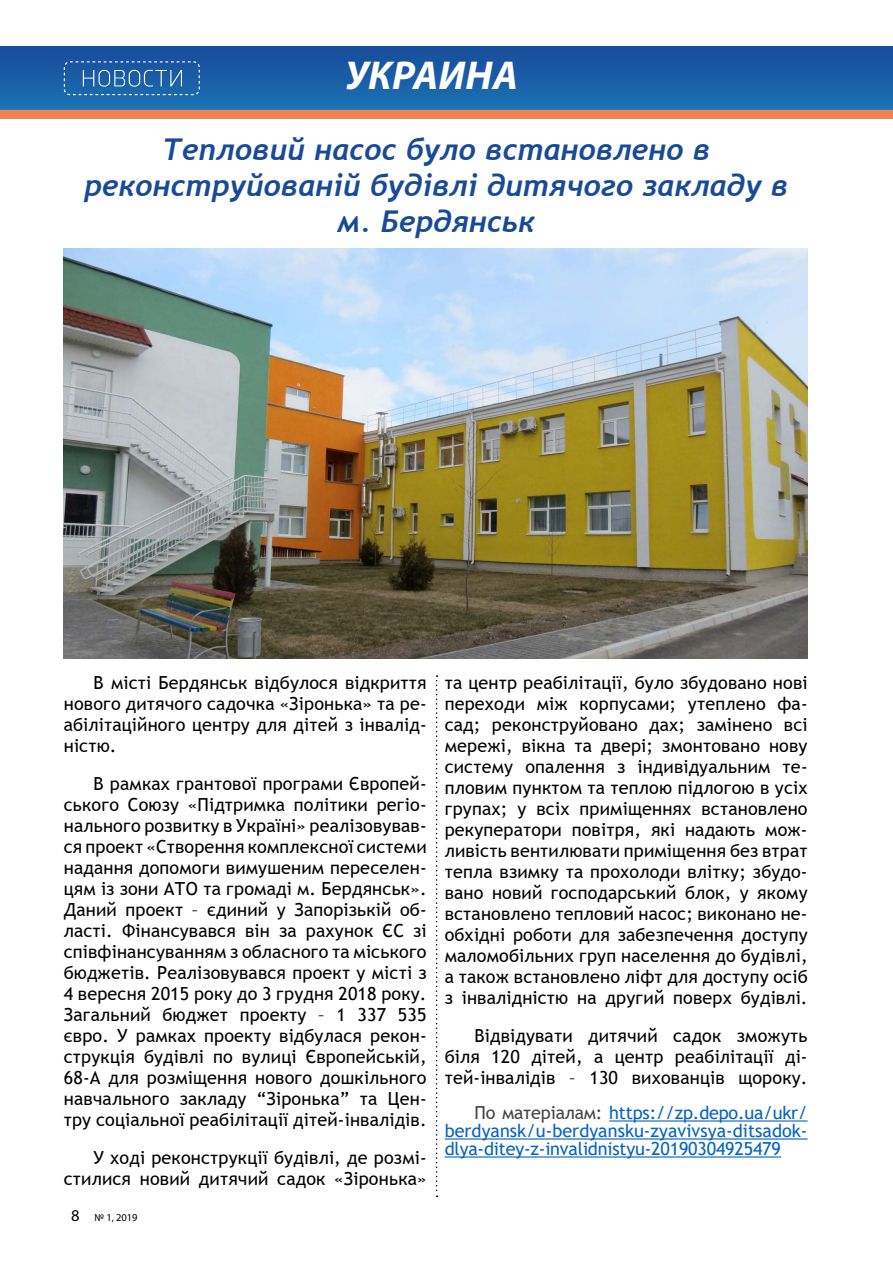
<style>
.page{position:relative;width:893px;height:1263px;background:#fff}
.page>*{position:absolute;margin:0;border:0;box-sizing:border-box;transform-origin:0 0}
.t1{font:italic 700 40.5px "Myriad Pro";letter-spacing:.01em;color:#fff}
.t2{font:italic 700 30px/36px "Trebuchet";letter-spacing:.01em;color:#174a99;text-align:center}
.t3{font:18px/21px "Trebuchet MS";letter-spacing:.01em;color:#000;text-align:justify}
.t4{font:18px/18px "Trebuchet MS";letter-spacing:-.01em;color:#0563c1;text-align:justify}
.t5{font:10.5px "Myriad Pro";color:#000}
.s1{font-size:16.5px}
.s2{color:#444}
</style>
<div class="page">
<img style="left:0;top:47px;width:892px;height:72px">
<svg style="left:64px;top:61px;width:136px;height:34px;background:#316eaf"></svg>
<svg style="left:436px;top:675px;width:2px;height:522px"></svg>
<hr style="left:609px;top:1120px;width:199px;height:1px;background:#0563c1">
<hr style="left:445px;top:1138px;width:363px;height:1px;background:#0563c1">
<hr style="left:445px;top:1156px;width:336px;height:1px;background:#0563c1">
<img style="left:64px;top:249px;width:744px;height:410px">
<h1 class="t1" style="left:345px;top:49px;width:174px">УКРАИНА</h1>
<h2 class="t2" style="left:84px;top:132px;width:705px">Тепловий насос було встановлено в реконструйованій будівлі дитячого закладу в м. Бердянськ</h2>
<p class="t3" style="left:64px;top:672px;width:364px;text-indent:30px">В місті Бердянськ відбулося відкриття нового дитячого садочка «Зіронька» та ре&shy;абілітаційного центру для дітей з інвалід&shy;ністю.</p>
<p class="t3" style="left:64px;top:773px;width:364px;text-indent:30px">В рамках грантової програми Європей&shy;ського Союзу «Підтримка політики регіо&shy;нального розвитку в Україні» реалізовував&shy;ся проект «Створення комплексної системи надання допомоги вимушеним переселен&shy;цям із зони АТО та громаді м. Бердянськ».<br>Даний проект – єдиний у Запорізькій об&shy;ласті. Фінансувався він за рахунок ЄС зі співфінансуванням з обласного та міського бюджетів. Реалізовувався проект у місті з 4 вересня 2015 року до 3 грудня 2018 року.<br>Загальний бюджет проекту – 1 337 535 євро. У рамках проекту відбулася рекон&shy;струкція будівлі по вулиці Європейській, 68-А для розміщення нового дошкільного навчального закладу “Зіронька” та Цен&shy;тру соціальної реабілітації дітей-інвалідів.</p>
<p class="t3" style="left:64px;top:1147px;width:364px;text-align:right">У ході реконструкції будівлі, де розмі&shy;стилися новий дитячий садок «Зіронька»</p>
<p class="t5" style="left:71px;top:1211px;width:68px"><span class="s1">8</span> № 1, 2019</p>
<p class="t3" style="left:445px;top:672px;width:364px">та центр реабілітації, було збудовано нові переходи між корпусами; утеплено фа&shy;сад; реконструйовано дах; замінено всі мережі, вікна та двері; змонтовано нову систему опалення з індивідуальним те&shy;пловим пунктом та теплою підлогою в усіх групах; у всіх приміщеннях встановлено рекуператори повітря, які надають мож&shy;ливість вентилювати приміщення без втрат тепла взимку та прохолоди влітку; збудо&shy;вано новий господарський блок, у якому встановлено тепловий насос; виконано не&shy;обхідні роботи для забезпечення доступу маломобільних груп населення до будівлі, а також встановлено ліфт для доступу осіб з інвалідністю на другий поверх будівлі.</p>
<p class="t3" style="left:445px;top:1025px;width:364px;text-indent:30px">Відвідувати дитячий садок зможуть біля 120 дітей, а центр реабілітації ді&shy;тей-інвалідів – 130 вихованців щороку.</p>
<p class="t4" style="left:445px;top:1103px;width:364px;text-indent:30px"><span class="s2">По матеріалам:</span> https://zp.depo.ua/ukr/ berdyansk/u-berdyansku-zyavivsya-ditsadok&shy;dlya-ditey-z-invalidnistyu-20190304925479</p>
</div>
